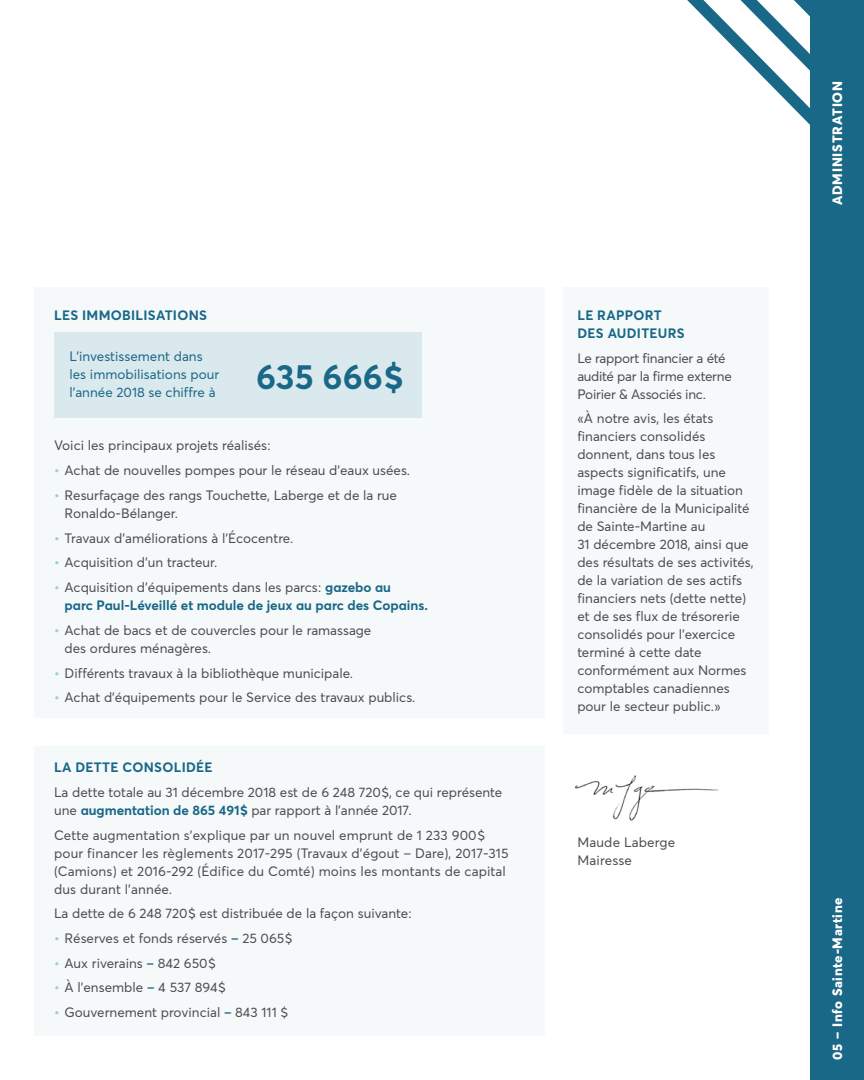
<style>
.page{position:relative;width:864px;height:1080px;background:#fff}
.page>*{position:absolute;margin:0;border:0;box-sizing:border-box;transform-origin:0 0}
.t1{font:700 34.5px "Averta";color:#1a6887}
.t2{font:13.5px/18px "Averta";color:#4d4d4f}
.t3{font:700 13.5px/18px "Averta";color:#1a6887}
.t4{font:13.5px/18px "Averta";letter-spacing:-.02em;color:#4d4d4f}
.t5{font:13.5px/18px "Averta";color:#1a6887}
.t6{font:700 13.5px/18px "Averta";letter-spacing:.02em;color:#1a6887}
.t7{font:800 13.5px "Averta";letter-spacing:.05em;color:#fff}
.s1{font-weight:700;color:#9dcfdf}
.s2{color:#9dcfdf}
.s3{font-weight:400;color:#4d4d4f}
.s4{font-weight:700;color:#1a6887}
.s5{font-weight:700;color:#3c7997}
</style>
<div class="page">
<div style="left:810px;top:0;width:54px;height:1080px;background:#1a6887"></div>
<svg style="left:687px;top:0;width:123px;height:125px"></svg>
<div style="left:564px;top:287px;width:205px;height:446px;background:#f5f9fa"></div>
<div style="left:34px;top:287px;width:510px;height:431px;background:#f5f9fa"></div>
<div style="left:34px;top:747px;width:510px;height:289px;background:#f5f9fa"></div>
<div style="left:54px;top:333px;width:367px;height:85px;background:#dae9ed"></div>
<img style="left:574px;top:775px;width:145px;height:46px">
<p class="t6" style="left:54px;top:305px;width:154px">LES IMMOBILISATIONS</p>
<p class="t5" style="left:70px;top:347px;width:151px">L’investissement dans les immobilisations pour l’année 2018 se chiffre à</p>
<h1 class="t1" style="left:256px;top:353px;width:149px">635 666 $</h1>
<p class="t2" style="left:54px;top:436px;width:218px">Voici les principaux projets réalisés :</p>
<p class="t2" style="left:54px;top:461px;width:358px"><span class="s1">•</span> Achat de nouvelles pompes pour le réseau d’eaux usées.</p>
<p class="t2" style="left:65px;top:486px;width:334px;text-indent:-11px"><span class="s1">•</span> Resurfaçage des rangs Touchette, Laberge et de la rue<br>Ronaldo-Bélanger.</p>
<p class="t2" style="left:54px;top:529px;width:241px"><span class="s1">•</span> Travaux d’améliorations à l’Écocentre.</p>
<p class="t2" style="left:54px;top:553px;width:165px"><span class="s1">•</span> Acquisition d’un tracteur.</p>
<p class="t3" style="left:65px;top:578px;width:365px;text-indent:-11px"><span class="s2">•</span> <span class="s3">Acquisition d’équipements dans les parcs :</span> gazebo au<br>parc Paul-Léveillé et module de jeux au parc des Copains.</p>
<p class="t2" style="left:65px;top:621px;width:308px;text-indent:-11px"><span class="s1">•</span> Achat de bacs et de couvercles pour le ramassage des ordures ménagères.</p>
<p class="t2" style="left:54px;top:664px;width:301px"><span class="s1">•</span> Différents travaux à la bibliothèque municipale.</p>
<p class="t2" style="left:54px;top:688px;width:363px"><span class="s1">•</span> Achat d’équipements pour le Service des travaux publics.</p>
<p class="t6" style="left:54px;top:758px;width:160px">LA DETTE CONSOLIDÉE</p>
<p class="t2" style="left:54px;top:783px;width:450px">La dette totale au 31 décembre 2018 est de 6 248 720 $, ce qui représente une <span class="s4">augmentation de 865 491 $</span> par rapport à l’année 2017.</p>
<p class="t2" style="left:54px;top:826px;width:456px">Cette augmentation s’explique par un nouvel emprunt de 1 233 900 $ pour financer les règlements 2017-295 (Travaux d’égout – Dare), 2017-315 (Camions) et 2016-292 (Édifice du Comté) moins les montants de capital dus durant l’année.</p>
<p class="t2" style="left:54px;top:904px;width:359px">La dette de 6 248 720 $ est distribuée de la façon suivante :</p>
<p class="t2" style="left:54px;top:929px;width:240px"><span class="s1">•</span> Réserves et fonds réservés <span class="s5">–</span> 25 065 $</p>
<p class="t2" style="left:54px;top:954px;width:163px"><span class="s1">•</span> Aux riverains <span class="s5">–</span> 842 650 $</p>
<p class="t2" style="left:54px;top:979px;width:173px"><span class="s1">•</span> À l’ensemble <span class="s5">–</span> 4 537 894 $</p>
<p class="t2" style="left:54px;top:1003px;width:235px"><span class="s1">•</span> Gouvernement provincial <span class="s5">–</span> 843 111 $</p>
<p class="t6" style="left:577px;top:306px;width:109px">LE RAPPORT<br>DES AUDITEURS</p>
<p class="t4" style="left:577px;top:349px;width:156px">Le rapport financier a été audité par la firme externe<br>Poirier &amp; Associés inc.</p>
<p class="t2" style="left:577px;top:410px;width:178px">« À notre avis, les états financiers consolidés donnent, dans tous les aspects significatifs, une image fidèle de la situation financière de la Municipalité de Sainte-Martine au<br>31 décembre 2018, ainsi que des résultats de ses activités, de la variation de ses actifs financiers nets (dette nette) et de ses flux de trésorerie consolidés pour l’exercice terminé à cette date conformément aux Normes comptables canadiennes pour le secteur public. »</p>
<p class="t2" style="left:578px;top:834px;width:99px">Maude Laberge<br>Mairesse</p>
<p class="t7" style="left:829px;top:205px;width:126px;rotate:-90deg">ADMINISTRATION</p>
<p class="t7" style="left:829px;top:1060px;width:164px;rotate:-90deg">05 – Info Sainte-Martine</p>
</div>
